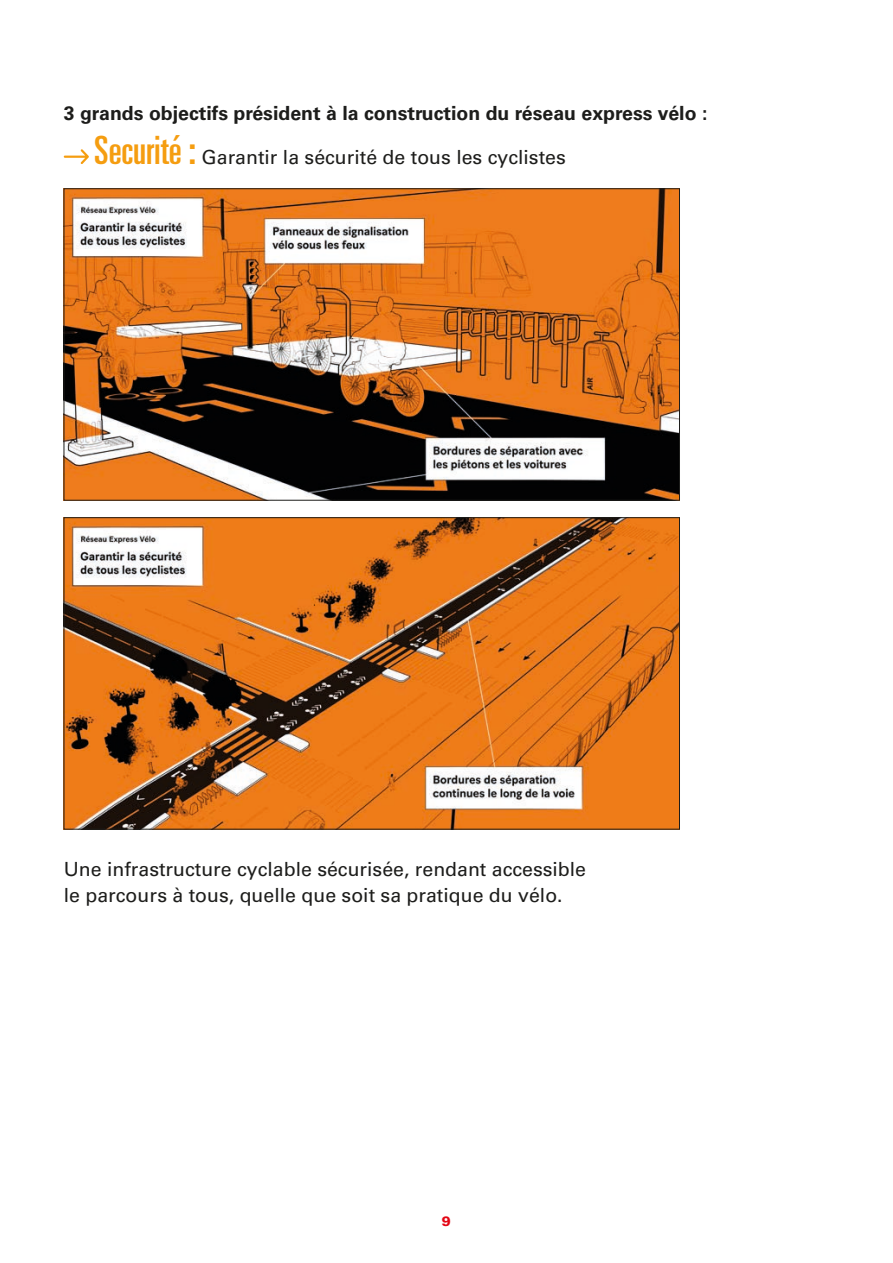
<style>
.page{position:relative;width:893px;height:1263px;background:#fff}
.page>*{position:absolute;margin:0;border:0;box-sizing:border-box;transform-origin:0 0}
.t1{font:19.5px/25.5px "Univers LT Std";color:#1d1d1b}
.t2{font:700 19.5px "Univers LT Std";color:#1d1d1b}
.t3{font:900 13.5px "Univers";color:#e30614}
.s1{font-stretch:ultra-condensed;font-size:39px;color:#f59d10}
</style>
<div class="page">
<svg style="left:64px;top:149px;width:25px;height:15px"></svg>
<img style="left:66px;top:191px;width:612px;height:307px">
<img style="left:66px;top:519px;width:612px;height:308px">
<p class="t2" style="left:64px;top:102px;width:645px">3 grands objectifs président à la construction du réseau express vélo :</p>
<p class="t1" style="left:94px;top:144px;width:473px"><span class="s1">Securité :</span> Garantir la sécurité de tous les cyclistes</p>
<p class="t1" style="left:64px;top:856px;width:524px">Une infrastructure cyclable sécurisée, rendant accessible le parcours à tous, quelle que soit sa pratique du vélo.</p>
<p class="t3" style="left:442px;top:1212px;width:11px">9</p>
</div>
